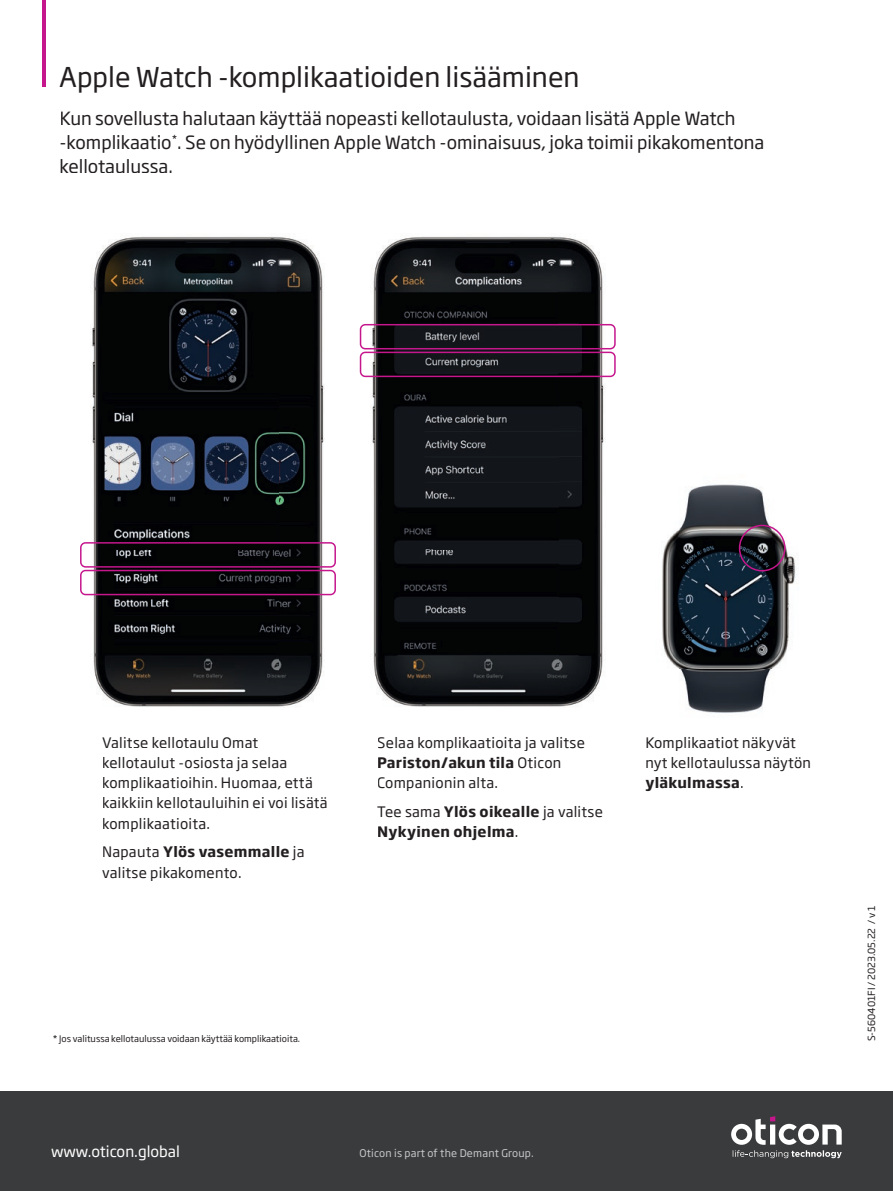
<style>
.page{position:relative;width:893px;height:1191px;background:#fff}
.page>*{position:absolute;margin:0;border:0;box-sizing:border-box;transform-origin:0 0}
.t1{font:27px "Soho Gothic Pro";color:#231f20}
.t2{font:18px/24px "Soho Gothic Pro";color:#231f20}
.t3{font:15px "Soho Gothic Pro";color:#fff}
.t4{font:14.25px/20.2px "Soho Gothic Pro";letter-spacing:.02em;color:#231f20}
.t5{font:700 14.25px/20.2px "Soho Gothic Pro";letter-spacing:.02em;color:#231f20}
.t6{font:10.5px "Soho Gothic Pro";letter-spacing:.02em;color:#c7c8ca}
.t7{font:9.75px "Soho Gothic Pro";color:#231f20}
.t8{font:9px "Soho Gothic Pro";color:#231f20}
.s1{font-weight:700}
.s2{font-weight:400}
</style>
<div class="page">
<img style="left:90px;top:236px;width:235px;height:471px">
<img style="left:371px;top:236px;width:234px;height:471px">
<img style="left:662px;top:484px;width:134px;height:229px">
<div style="left:0;top:1091px;width:893px;height:100px;background:#3a3b3c"></div>
<svg style="left:731px;top:1116px;width:111px;height:28px"></svg>
<svg style="left:733px;top:1150px;width:109px;height:8px"></svg>
<svg style="left:80px;top:542px;width:256px;height:53px;background:#372433"></svg>
<svg style="left:360px;top:324px;width:256px;height:53px;background:#3f2d3d"></svg>
<svg style="left:739px;top:525px;width:47px;height:46px;background:#483c4a"></svg>
<hr style="left:43px;top:0;width:3px;height:66px;background:#c5168c">
<hr style="left:43px;top:66px;width:3px;height:21px;background:#c5168c">
<h1 class="t1" style="left:59px;top:56px;width:522px">Apple Watch -komplikaatioiden lisääminen</h1>
<p class="t2" style="left:60px;top:105px;width:706px">Kun sovellusta halutaan käyttää nopeasti kellotaulusta, voidaan lisätä Apple Watch -komplikaatio<sup>*</sup>. Se on hyödyllinen Apple Watch -ominaisuus, joka toimii pikakomentona kellotaulussa.</p>
<p class="t4" style="left:102px;top:731px;width:227px">Valitse kellotaulu Omat kellotaulut -osiosta ja selaa komplikaatioihin. Huomaa, että kaikkiin kellotauluihin ei voi lisätä komplikaatioita.</p>
<p class="t4" style="left:102px;top:841px;width:204px">Napauta <span class="s1">Ylös vasemmalle</span> ja valitse pikakomento.</p>
<p class="t4" style="left:377px;top:731px;width:209px">Selaa komplikaatioita ja valitse<br><span class="s1">Pariston/akun tila</span> Oticon<br>Companionin alta.</p>
<p class="t5" style="left:377px;top:800px;width:227px"><span class="s2">Tee sama</span> Ylös oikealle <span class="s2">ja valitse<br></span>Nykyinen ohjelma<span class="s2">.</span></p>
<p class="t4" style="left:645px;top:731px;width:167px">Komplikaatiot näkyvät nyt kellotaulussa näytön <span class="s1">yläkulmassa</span>.</p>
<p class="t8" style="left:53px;top:1031px;width:249px">* Jos valitussa kellotaulussa voidaan käyttää komplikaatioita.</p>
<p class="t3" style="left:51px;top:1139px;width:130px">www.oticon.global</p>
<p class="t6" style="left:359px;top:1145px;width:176px">Oticon is part of the Demant Group.</p>
<p class="t7" style="left:864px;top:1041px;width:137px;rotate:-90deg">S-560401FI / 2023.05.22 / v 1</p>
</div>
